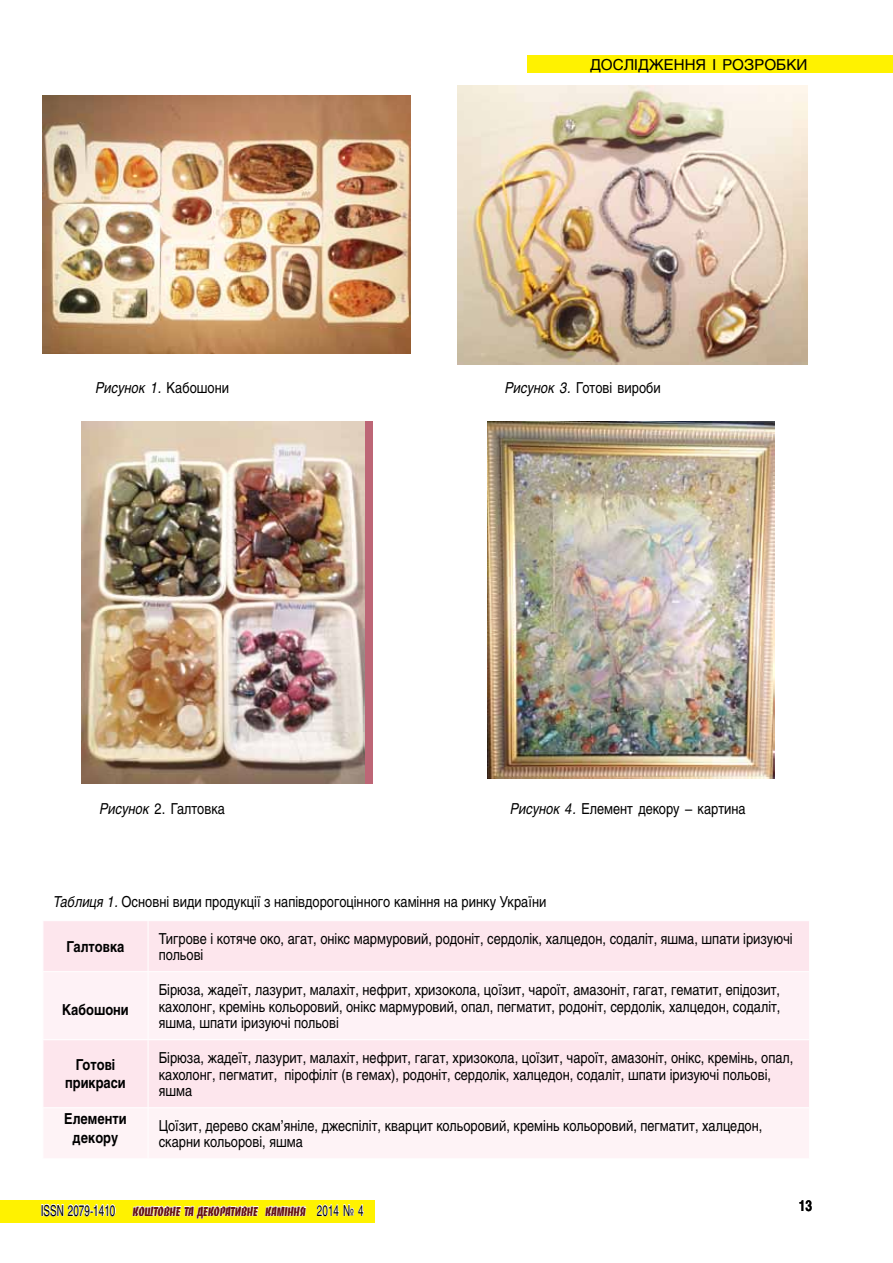
<style>
.page{position:relative;width:893px;height:1263px;background:#fff}
.page>*{position:absolute;margin:0;border:0;box-sizing:border-box;transform-origin:0 0}
.t1{font:15px/16.5px "Helios";color:#000;scale:.85 1}
.t2{font:700 15px/18.3px "Helios";color:#000;text-align:center;scale:.85 1}
.t3{font:15px "Helios";color:#000}
.t4{font:italic 15px "Helios";color:#000;scale:.85 1}
.t5{font:700 15px "Helios";color:#000;scale:.8 1}
.t6{font:13.5px "Banco Heavy C";color:#671316;scale:.8 1}
.s1{font-style:normal}
.s2{font-style:italic}
.s3{font-family:"Helios";font-size:15px;color:#000}
</style>
<div class="page">
<div style="left:0;top:1200px;width:374px;height:23px;background:#fff200"></div>
<svg style="left:132px;top:1205px;width:127px;height:14px"></svg>
<svg style="left:265px;top:1205px;width:41px;height:11px"></svg>
<svg style="left:316px;top:1204px;width:48px;height:12px"></svg>
<svg style="left:42px;top:1204px;width:74px;height:12px"></svg>
<div style="left:527px;top:55px;width:366px;height:17px;background:#fff200"></div>
<div style="left:82px;top:421px;width:291px;height:363px;background:#bd6676"></div>
<img style="left:82px;top:421px;width:283px;height:363px">
<img style="left:43px;top:96px;width:367px;height:257px">
<img style="left:457px;top:85px;width:351px;height:279px">
<img style="left:487px;top:421px;width:287px;height:357px">
<div style="left:44px;top:921px;width:765px;height:186px;background:#fde6ed"></div>
<div style="left:44px;top:972px;width:765px;height:67px;background:#fef2f6"></div>
<div style="left:44px;top:1109px;width:765px;height:49px;background:#fef3f6"></div>
<hr style="left:148px;top:921px;width:1px;height:50px;background:#fff">
<hr style="left:43px;top:971px;width:105px;height:1px;background:#fff">
<hr style="left:148px;top:971px;width:662px;height:1px;background:#fff">
<hr style="left:148px;top:972px;width:1px;height:67px;background:#fff">
<hr style="left:43px;top:1039px;width:105px;height:1px;background:#fff">
<hr style="left:148px;top:1039px;width:662px;height:1px;background:#fff">
<hr style="left:148px;top:1040px;width:1px;height:67px;background:#fff">
<hr style="left:148px;top:1108px;width:1px;height:50px;background:#fff">
<p class="t3" style="left:590px;top:55px;width:219px">ДОСЛІДЖЕННЯ І РОЗРОБКИ</p>
<p class="t4" style="left:96px;top:379px;width:158px">Рисунок 1. <span class="s1">Кабошони</span></p>
<p class="t1" style="left:505px;top:379px;width:185px"><span class="s2">Рисунок 3.</span> Готові вироби</p>
<p class="t1" style="left:100px;top:800px;width:149px"><span class="s2">Рисунок</span> 2. Галтовка</p>
<p class="t1" style="left:510px;top:800px;width:278px"><span class="s2">Рисунок 4.</span> Елемент декору – картина</p>
<p class="t1" style="left:54px;top:893px;width:581px"><span class="s2">Таблиця 1.</span> Основні види продукції з напівдорогоцінного каміння на ринку України</p>
<p class="t2" style="left:67px;top:937px;width:70px">Галтовка</p>
<p class="t1" style="left:159px;top:930px;width:747px">Тигрове i котяче око, агат, онікс мармуровий, родоніт, сердолік, халцедон, содаліт, яшма, шпати іризуючі польові</p>
<p class="t2" style="left:62px;top:1000px;width:80px">Кабошони</p>
<p class="t1" style="left:159px;top:981px;width:733px;text-align:justify">Бірюза, жадеїт, лазурит, малахіт, нефрит, хризокола, цоїзит, чароїт, амазоніт, гагат, гематит, епідозит, кахолонг, кремінь кольоровий, онікс мармуровий, опал, пегматит, родоніт, сердолік, халцедон, содаліт, яшма, шпати іризуючі польові</p>
<p class="t2" style="left:65px;top:1055px;width:73px">Готові прикраси</p>
<p class="t1" style="left:159px;top:1049px;width:748px">Бірюза, жадеїт, лазурит, малахіт, нефрит, гагат, хризокола, цоїзит, чароїт, амазоніт, онікс, кремінь, опал, кахолонг, пегматит, пірофіліт (в гемах), родоніт, сердолік, халцедон, содаліт, шпати іризуючі польові, яшма</p>
<p class="t2" style="left:64px;top:1110px;width:75px">Елементи декору</p>
<p class="t1" style="left:159px;top:1117px;width:712px">Цоїзит, дерево скам’яніле, джеспіліт, кварцит кольоровий, кремінь кольоровий, пегматит, халцедон, скарни кольорові, яшма</p>
<p class="t6" style="left:41px;top:1203px;width:405px"><span class="s3">ISSN 2079-1410</span> коштовне та декоративне каміння <span class="s3">2014 № 4</span></p>
<p class="t5" style="left:799px;top:1197px;width:18px">13</p>
</div>
